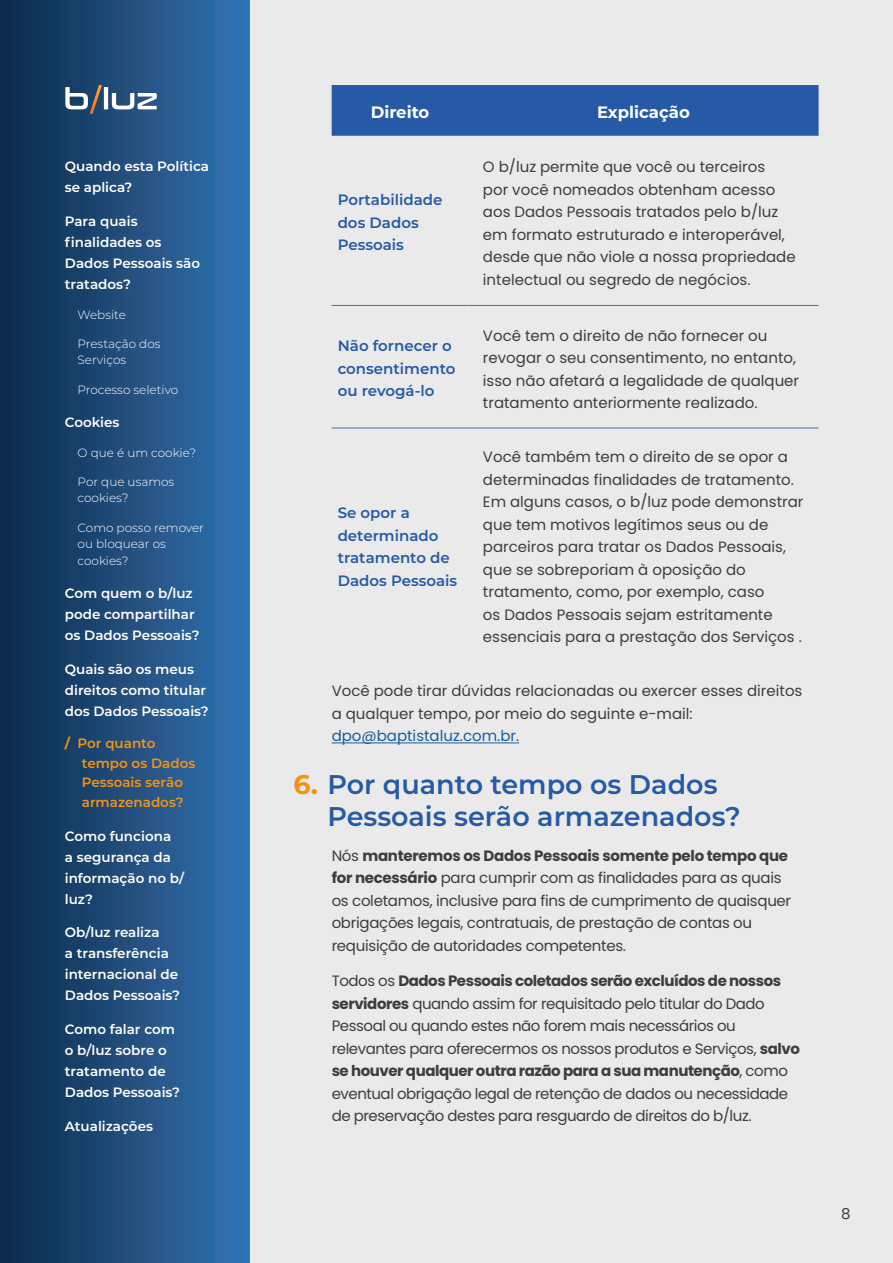
<style>
.page{position:relative;width:893px;height:1263px;background:#eaeaea}
.page>*{position:absolute;margin:0;border:0;box-sizing:border-box;transform-origin:0 0}
.t1{font:600 27px/31.5px "Montserrat";color:#265aa6}
.título_tabela{font:700 16.5px "Montserrat";color:#fff}
.Texto_tabela{font:15px/22.5px "Poppins";color:#3d3d3d}
.Texto_miolo{font:15px/22.5px "Poppins";letter-spacing:-.02em;color:#3d3d3d}
.Texto_miolo-2{font:15px/22.5px "Poppins";color:#3d3d3d}
.subtítulo_tabela{font:600 15px/22.5px "Montserrat";color:#265aa6}
.Título{font:600 13.5px/21px "Montserrat";color:#fff}
.t2{font:600 13.5px/19.5px "Montserrat";color:#f39313}
.Subtítulo{font:300 12px/16.5px "Montserrat";color:#fff}
.s1{font-weight:700}
.s2{color:#175d9e}
.s3{font-weight:700;color:#f39313}
</style>
<div class="page">
<div style="left:0;top:0;width:250px;height:1263px;background:linear-gradient(to right,#0c2947,#3373b4)"></div>
<svg style="left:65px;top:85px;width:37px;height:29px"></svg>
<hr style="left:104px;top:87px;width:4px;height:22px;background:#fff">
<svg style="left:112px;top:93px;width:45px;height:16px"></svg>
<hr style="left:332px;top:742px;width:187px;height:1px;background:#175d9e">
<div style="left:332px;top:85px;width:487px;height:50px;background:#265aa6"></div>
<hr style="left:332px;top:305px;width:136px;height:1px;background:#3973b9">
<hr style="left:468px;top:305px;width:351px;height:1px;background:#3973b9">
<hr style="left:332px;top:135px;width:136px;height:1px;background:#3973b9">
<hr style="left:468px;top:135px;width:351px;height:1px;background:#3973b9">
<hr style="left:332px;top:427px;width:136px;height:1px;background:#3973b9">
<hr style="left:468px;top:427px;width:351px;height:1px;background:#3973b9">
<p class="Título" style="left:65px;top:156px;width:146px">Quando esta Política se aplica?</p>
<p class="Título" style="left:65px;top:210px;width:137px">Para quais finalidades os<br>Dados Pessoais são tratados?</p>
<p class="Subtítulo" style="left:78px;top:306px;width:50px">Website</p>
<p class="Subtítulo" style="left:78px;top:335px;width:84px">Prestação dos<br>Serviços</p>
<p class="Subtítulo" style="left:78px;top:381px;width:102px">Processo seletivo</p>
<p class="Título" style="left:65px;top:411px;width:56px">Cookies</p>
<p class="Subtítulo" style="left:78px;top:444px;width:120px">O que é um cookie?</p>
<p class="Subtítulo" style="left:78px;top:473px;width:98px">Por que usamos cookies?</p>
<p class="Subtítulo" style="left:78px;top:519px;width:128px">Como posso remover ou bloquear os cookies?</p>
<p class="Título" style="left:65px;top:582px;width:136px">Com quem o b/luz pode compartilhar os Dados Pessoais?</p>
<p class="Título" style="left:65px;top:658px;width:145px">Quais são os meus direitos como titular dos Dados Pessoais?</p>
<p class="t2" style="left:82px;top:733px;width:115px;text-indent:-17px"><span class="s1">/</span> Por quanto tempo os Dados<br>Pessoais serão armazenados?</p>
<p class="Título" style="left:65px;top:825px;width:121px">Como funciona<br>a segurança da informação no b/ luz?</p>
<p class="Título" style="left:65px;top:921px;width:117px">Ob/luz realiza<br>a transferência internacional de<br>Dados Pessoais?</p>
<p class="Título" style="left:65px;top:1018px;width:117px">Como falar com o b/luz sobre o tratamento de<br>Dados Pessoais?</p>
<p class="Título" style="left:65px;top:1115px;width:90px">Atualizações</p>
<p class="título_tabela" style="left:371px;top:100px;width:60px">Direito</p>
<p class="título_tabela" style="left:597px;top:100px;width:94px">Explicação</p>
<p class="subtítulo_tabela" style="left:338px;top:188px;width:106px">Portabilidade dos Dados</p>
<p class="subtítulo_tabela" style="left:338px;top:233px;width:68px">Pessoais</p>
<p class="Texto_tabela" style="left:483px;top:156px;width:314px">O b/luz permite que você ou terceiros<br>por você nomeados obtenham acesso aos Dados Pessoais tratados pelo b/luz em formato estruturado e interoperável, desde que não viole a nossa propriedade intelectual ou segredo de negócios.</p>
<p class="subtítulo_tabela" style="left:338px;top:334px;width:119px">Não fornecer o consentimento ou revogá-lo</p>
<p class="Texto_tabela" style="left:483px;top:324px;width:318px">Você tem o direito de não fornecer ou revogar o seu consentimento, no entanto, isso não afetará a legalidade de qualquer tratamento anteriormente realizado.</p>
<p class="Texto_tabela" style="left:483px;top:446px;width:322px">Você também tem o direito de se opor a determinadas finalidades de tratamento.<br>Em alguns casos, o b/luz pode demonstrar que tem motivos legítimos seus ou de parceiros para tratar os Dados Pessoais, que se sobreporiam à oposição do tratamento, como, por exemplo, caso<br>os Dados Pessoais sejam estritamente essenciais para a prestação dos Serviços .</p>
<p class="Texto_miolo-2" style="left:332px;top:680px;width:472px">Você pode tirar dúvidas relacionadas ou exercer esses direitos a qualquer tempo, por meio do seguinte e-mail: <span class="s2">dpo@baptistaluz.com.br.</span></p>
<p class="t1" style="left:327px;top:768px;width:415px;text-indent:-34px"><span class="s3">6.</span> Por quanto tempo os Dados<br>Pessoais serão armazenados?</p>
<p class="Texto_miolo" style="left:332px;top:844px;width:461px">Nós <span class="s1">manteremos os Dados Pessoais somente pelo tempo que for necessário</span> para cumprir com as finalidades para as quais os coletamos, inclusive para fins de cumprimento de quaisquer obrigações legais, contratuais, de prestação de contas ou requisição de autoridades competentes.</p>
<p class="Texto_miolo" style="left:332px;top:970px;width:470px">Todos os <span class="s1">Dados Pessoais coletados serão excluídos de nossos servidores</span> quando assim for requisitado pelo titular do Dado Pessoal ou quando estes não forem mais necessários ou relevantes para oferecermos os nossos produtos e Serviços, <span class="s1">salvo se houver qualquer outra razão para a sua manutenção</span>, como eventual obrigação legal de retenção de dados ou necessidade de preservação destes para resguardo de direitos do b/luz.</p>
<p class="subtítulo_tabela" style="left:338px;top:501px;width:121px">Se opor a determinado tratamento de<br>Dados Pessoais</p>
<p class="Texto_miolo" style="left:841px;top:1203px;width:11px">8</p>
</div>
